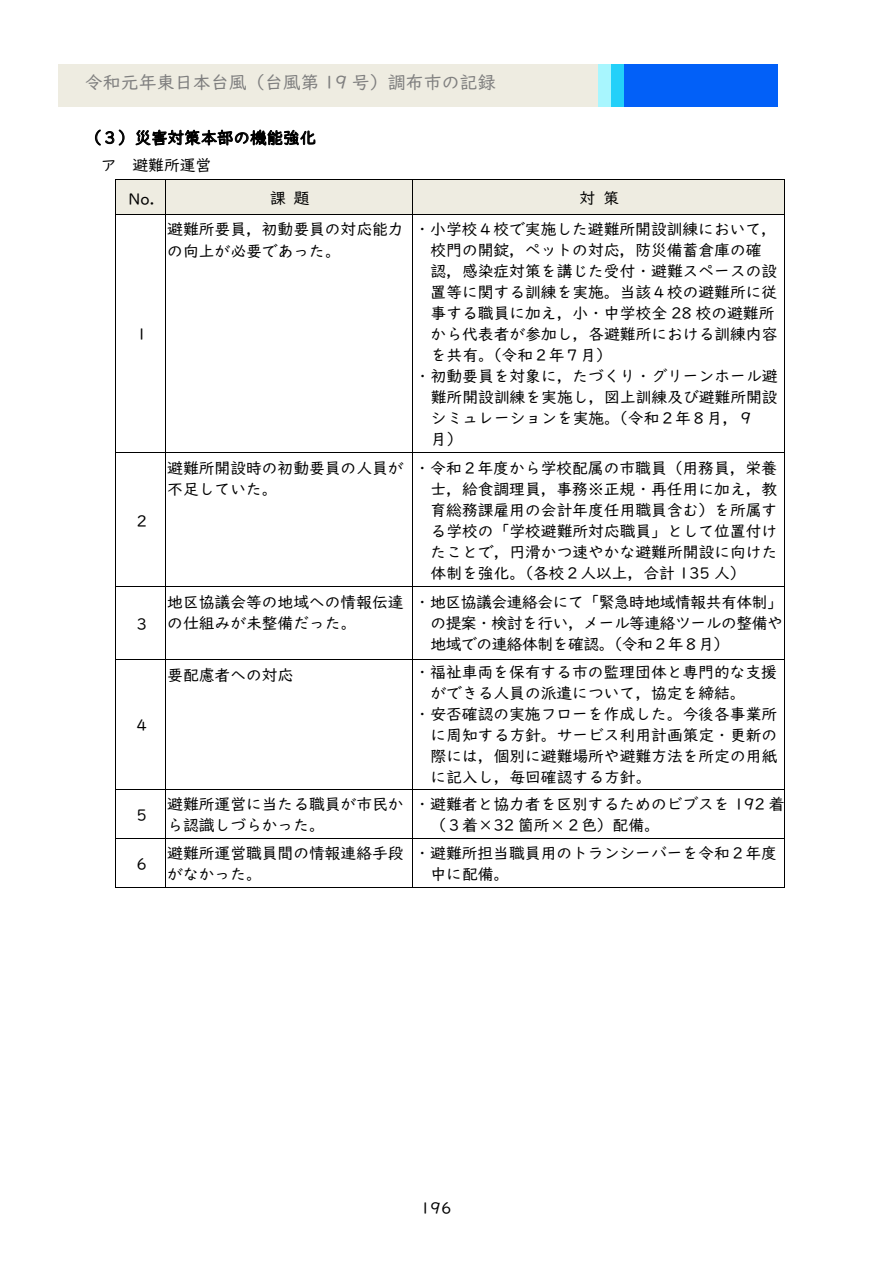
<style>
.page{position:relative;width:893px;height:1263px;background:#fff}
.page>*{position:absolute;margin:0;border:0;box-sizing:border-box;transform-origin:0 0}
.t1{font:18px "UD Digi Kyokasho NP R";color:#7f7f7f}
.t2{font:16.5px "UD Digi Kyokasho NP R";color:#000}
.t3{font:15.9px/21px "UD Digi Kyokasho NP R";color:#000}
</style>
<div class="page">
<div style="left:58px;top:64px;width:540px;height:42px;background:#eeece1"></div>
<div style="left:598px;top:64px;width:13px;height:42px;background:#a8f6fe"></div>
<div style="left:611px;top:64px;width:14px;height:42px;background:#23d0f9"></div>
<div style="left:625px;top:64px;width:153px;height:42px;background:#0260f8"></div>
<div style="left:116px;top:180px;width:49px;height:34px;background:#eeece1"></div>
<div style="left:166px;top:180px;width:246px;height:34px;background:#eeece1"></div>
<div style="left:413px;top:180px;width:371px;height:34px;background:#eeece1"></div>
<hr style="left:116px;top:179px;width:49px;height:1px;background:#000">
<hr style="left:165px;top:179px;width:247px;height:1px;background:#000">
<hr style="left:413px;top:179px;width:371px;height:1px;background:#000">
<hr style="left:116px;top:180px;width:1px;height:34px;background:#000">
<hr style="left:165px;top:180px;width:1px;height:34px;background:#000">
<hr style="left:412px;top:180px;width:1px;height:34px;background:#000">
<hr style="left:784px;top:180px;width:1px;height:34px;background:#000">
<hr style="left:116px;top:214px;width:49px;height:1px;background:#000">
<hr style="left:165px;top:214px;width:247px;height:1px;background:#000">
<hr style="left:413px;top:214px;width:371px;height:1px;background:#000">
<hr style="left:116px;top:215px;width:1px;height:237px;background:#000">
<hr style="left:165px;top:215px;width:1px;height:237px;background:#000">
<hr style="left:412px;top:215px;width:1px;height:237px;background:#000">
<hr style="left:784px;top:215px;width:1px;height:237px;background:#000">
<hr style="left:116px;top:452px;width:49px;height:1px;background:#000">
<hr style="left:165px;top:452px;width:247px;height:1px;background:#000">
<hr style="left:413px;top:452px;width:371px;height:1px;background:#000">
<hr style="left:116px;top:453px;width:1px;height:133px;background:#000">
<hr style="left:165px;top:453px;width:1px;height:133px;background:#000">
<hr style="left:412px;top:453px;width:1px;height:133px;background:#000">
<hr style="left:784px;top:453px;width:1px;height:133px;background:#000">
<hr style="left:116px;top:586px;width:49px;height:1px;background:#000">
<hr style="left:165px;top:586px;width:247px;height:1px;background:#000">
<hr style="left:413px;top:586px;width:371px;height:1px;background:#000">
<hr style="left:116px;top:587px;width:1px;height:72px;background:#000">
<hr style="left:165px;top:587px;width:1px;height:72px;background:#000">
<hr style="left:412px;top:587px;width:1px;height:72px;background:#000">
<hr style="left:784px;top:587px;width:1px;height:72px;background:#000">
<hr style="left:116px;top:659px;width:49px;height:1px;background:#000">
<hr style="left:165px;top:659px;width:247px;height:1px;background:#000">
<hr style="left:413px;top:659px;width:371px;height:1px;background:#000">
<hr style="left:116px;top:660px;width:1px;height:129px;background:#000">
<hr style="left:165px;top:660px;width:1px;height:129px;background:#000">
<hr style="left:412px;top:660px;width:1px;height:129px;background:#000">
<hr style="left:784px;top:660px;width:1px;height:129px;background:#000">
<hr style="left:116px;top:789px;width:49px;height:1px;background:#000">
<hr style="left:165px;top:789px;width:247px;height:1px;background:#000">
<hr style="left:413px;top:789px;width:371px;height:1px;background:#000">
<hr style="left:116px;top:790px;width:1px;height:48px;background:#000">
<hr style="left:165px;top:790px;width:1px;height:48px;background:#000">
<hr style="left:412px;top:790px;width:1px;height:48px;background:#000">
<hr style="left:784px;top:790px;width:1px;height:48px;background:#000">
<hr style="left:116px;top:838px;width:49px;height:1px;background:#000">
<hr style="left:165px;top:838px;width:247px;height:1px;background:#000">
<hr style="left:413px;top:838px;width:371px;height:1px;background:#000">
<hr style="left:116px;top:839px;width:1px;height:48px;background:#000">
<hr style="left:116px;top:887px;width:49px;height:1px;background:#000">
<hr style="left:165px;top:839px;width:1px;height:48px;background:#000">
<hr style="left:165px;top:887px;width:247px;height:1px;background:#000">
<hr style="left:412px;top:839px;width:1px;height:48px;background:#000">
<hr style="left:413px;top:887px;width:371px;height:1px;background:#000">
<hr style="left:784px;top:839px;width:1px;height:48px;background:#000">
<p class="t1" style="left:85px;top:72px;width:412px">令和元年東日本台風（台風第 19 号）調布市の記録</p>
<p class="t2" style="left:85px;top:128px;width:233px">（３）災害対策本部の機能強化</p>
<p class="t3" style="left:129px;top:148px;width:84px;line-height:34.5px;text-indent:-28px">ア 避難所運営<br>No.</p>
<p class="t3" style="left:270px;top:187px;width:41px">課題</p>
<p class="t3" style="left:580px;top:187px;width:41px">対策</p>
<p class="t3" style="left:134px;top:324px;width:17px">１</p>
<p class="t3" style="left:134px;top:510px;width:17px">２</p>
<p class="t3" style="left:134px;top:614px;width:17px">３</p>
<p class="t3" style="left:134px;top:715px;width:17px">４</p>
<p class="t3" style="left:134px;top:804px;width:17px">５</p>
<p class="t3" style="left:134px;top:853px;width:17px">６</p>
<p class="t3" style="left:167px;top:219px;width:238px">避難所要員，初動要員の対応能力の向上が必要であった。</p>
<p class="t3" style="left:414px;top:219px;width:364px">・小学校４校で実施した避難所開設訓練において，</p>
<p class="t3" style="left:430px;top:240px;width:333px">校門の開錠，ペットの対応，防災備蓄倉庫の確</p>
<p class="t3" style="left:430px;top:261px;width:348px">認，感染症対策を講じた受付・避難スペースの設</p>
<p class="t3" style="left:430px;top:282px;width:348px">置等に関する訓練を実施。当該４校の避難所に従</p>
<p class="t3" style="left:431px;top:303px;width:346px">事する職員に加え，小・中学校全 28 校の避難所</p>
<p class="t3" style="left:431px;top:324px;width:348px">から代表者が参加し，各避難所における訓練内容</p>
<p class="t3" style="left:431px;top:345px;width:183px">を共有。（令和２年７月）</p>
<p class="t3" style="left:415px;top:366px;width:364px">・初動要員を対象に，たづくり・グリーンホール避</p>
<p class="t3" style="left:431px;top:387px;width:348px">難所開設訓練を実施し，図上訓練及び避難所開設</p>
<p class="t3" style="left:431px;top:408px;width:325px">シミュレーションを実施。（令和２年８月，９</p>
<p class="t3" style="left:431px;top:429px;width:33px">月）</p>
<p class="t3" style="left:167px;top:457px;width:238px">避難所開設時の初動要員の人員が不足していた。</p>
<p class="t3" style="left:430px;top:457px;width:349px;text-align:justify;text-indent:-16px">・令和２年度から学校配属の市職員（用務員，栄養士，給食調理員，事務※正規・再任用に加え，教育総務課雇用の会計年度任用職員含む）を所属する学校の「学校避難所対応職員」として位置付けたことで，円滑かつ速やかな避難所開設に向けた体制を強化。（各校２人以上，合計 135 人）</p>
<p class="t3" style="left:167px;top:592px;width:238px">地区協議会等の地域への情報伝達の仕組みが未整備だった。</p>
<p class="t3" style="left:430px;top:592px;width:354px;text-align:justify;text-indent:-16px">・地区協議会連絡会にて「緊急時地域情報共有体制」の提案・検討を行い，メール等連絡ツールの整備や地域での連絡体制を確認。（令和２年８月）</p>
<p class="t3" style="left:167px;top:665px;width:128px">要配慮者への対応</p>
<p class="t3" style="left:414px;top:662px;width:364px">・福祉車両を保有する市の監理団体と専門的な支援</p>
<p class="t3" style="left:430px;top:683px;width:317px">ができる人員の派遣について，協定を締結。</p>
<p class="t3" style="left:415px;top:704px;width:364px">・安否確認の実施フローを作成した。今後各事業所</p>
<p class="t3" style="left:430px;top:725px;width:348px">に周知する方針。サービス利用計画策定・更新の</p>
<p class="t3" style="left:431px;top:746px;width:348px">際には，個別に避難場所や避難方法を所定の用紙</p>
<p class="t3" style="left:431px;top:767px;width:222px">に記入し，毎回確認する方針。</p>
<p class="t3" style="left:167px;top:794px;width:238px">避難所運営に当たる職員が市民から認識しづらかった。</p>
<p class="t3" style="left:430px;top:794px;width:356px;text-indent:-16px">・避難者と協力者を区別するためのビブスを 192 着（３着×32 箇所×２色）配備。</p>
<p class="t3" style="left:167px;top:842px;width:238px">避難所運営職員間の情報連絡手段がなかった。</p>
<p class="t3" style="left:430px;top:842px;width:348px;text-indent:-16px">・避難所担当職員用のトランシーバーを令和２年度中に配備。</p>
<p class="t3" style="left:420px;top:1197px;width:33px">196</p>
</div>
